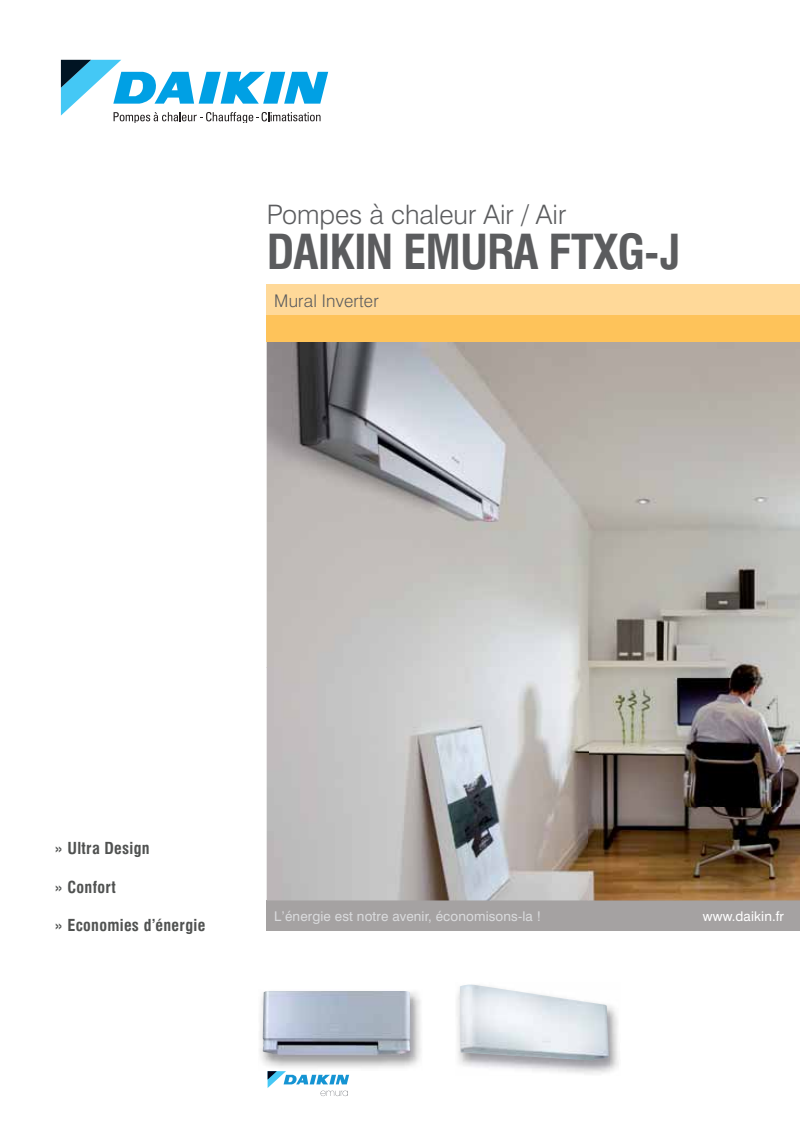
<style>
.page{position:relative;width:800px;height:1132px;background:#fff}
.page>*{position:absolute;margin:0;border:0;box-sizing:border-box;transform-origin:0 0}
.t1{font:700 condensed 46.95px "Swiss 721 BT";letter-spacing:-.02em;color:#5b5c5e}
.t2{font:300 26.85px "Swiss 721 BT";color:#5b5c5e}
.t3{font:300 17.4px "Swiss 721 BT";letter-spacing:.01em;color:#5b5c5e}
.t4{font:700 condensed 16.05px "Swiss 721 BT";letter-spacing:.02em;color:#505251}
.t5{font:13.35px "Swiss 721 BT";letter-spacing:.01em;color:#dadbdd}
.t6{font:13.35px "Swiss 721 BT";letter-spacing:.01em;color:#fff}
</style>
<div class="page">
<svg style="left:61px;top:60px;width:267px;height:63px"></svg>
<div style="left:266px;top:900px;width:533px;height:30px;background:#a5a2a2"></div>
<img style="left:266px;top:341px;width:533px;height:559px">
<div style="left:266px;top:284px;width:533px;height:31px;background:#ffd999"></div>
<div style="left:266px;top:315px;width:533px;height:26px;background:#fec35a"></div>
<img style="left:259px;top:992px;width:162px;height:76px">
<img style="left:263px;top:991px;width:147px;height:63px">
<svg style="left:267px;top:1071px;width:82px;height:24px"></svg>
<img style="left:457px;top:988px;width:162px;height:86px">
<img style="left:460px;top:984px;width:148px;height:76px">
<h2 class="t2" style="left:266px;top:205px;width:301px">Pompes à chaleur Air / Air</h2>
<h1 class="t1" style="left:266px;top:234px;width:415px">DAIKIN EMURA FTXG-J</h1>
<p class="t3" style="left:274px;top:294px;width:106px">Mural Inverter</p>
<p class="t4" style="left:55px;top:842px;width:96px">» Ultra Design</p>
<p class="t4" style="left:55px;top:880px;width:62px">» Confort</p>
<p class="t4" style="left:55px;top:918px;width:152px">» Economies d’énergie</p>
<p class="t5" style="left:274px;top:911px;width:268px">L’énergie est notre avenir, économisons-la !</p>
<p class="t6" style="left:702px;top:911px;width:83px">www.daikin.fr</p>
</div>
